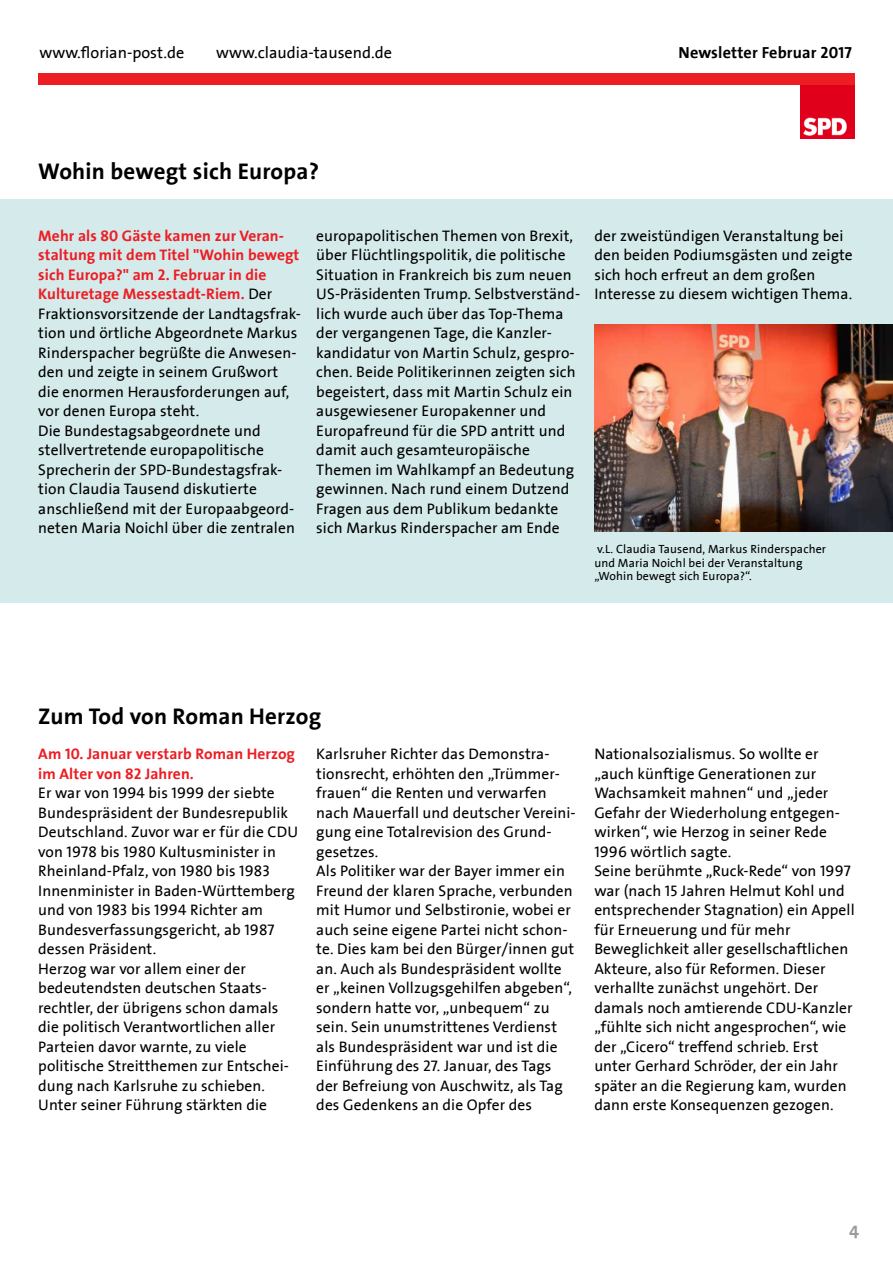
<style>
.page{position:relative;width:893px;height:1263px;background:#fff}
.page>*{position:absolute;margin:0;border:0;box-sizing:border-box;transform-origin:0 0}
.t1{font:700 22.95px "SPD2002 The Sans";letter-spacing:.01em;color:#000}
.t2{font:700 18px "The Sans";color:#999b9e}
.t3{font:16.2px "SPD2002 The Sans";color:#000}
.t4{font:700 16.2px "SPD2002 The Sans";letter-spacing:.01em;color:#000}
.t5{font:15.45px/19.5px "SPD2002 The Sans";letter-spacing:.005em;color:#000}
.t6{font:700 15.45px/19.5px "SPD2002 The Sans";letter-spacing:.005em;color:#ed1d24}
.t7{font:12px/13.5px "SPD2002 The Sans";letter-spacing:.01em;color:#000}
.s1{font-weight:700;color:#ed1d24}
</style>
<div class="page">
<img style="left:801px;top:85px;width:54px;height:54px">
<div style="left:38px;top:73px;width:817px;height:12px;background:#ed1d24"></div>
<div style="left:0;top:199px;width:893px;height:404px;background:#d5eaea"></div>
<img style="left:594px;top:324px;width:299px;height:208px">
<p class="t3" style="left:39px;top:44px;width:147px">www.florian-post.de</p>
<p class="t3" style="left:216px;top:44px;width:177px">www.claudia-tausend.de</p>
<p class="t4" style="left:678px;top:44px;width:175px">Newsletter Februar 2017</p>
<h1 class="t1" style="left:38px;top:159px;width:282px">Wohin bewegt sich Europa?</h1>
<p class="t5" style="left:38px;top:226px;width:264px"><span class="s1">Mehr als 80 Gäste kamen zur Veran&shy;staltung mit dem Titel "Wohin bewegt sich Europa?" am 2. Februar in die Kulturetage Messestadt-Riem.</span> Der Fraktionsvorsitzende der Landtagsfrak&shy;tion und örtliche Abgeordnete Markus Rinderspacher begrüßte die Anwesen&shy;den und zeigte in seinem Grußwort die enormen Herausforderungen auf, vor denen Europa steht.<br>Die Bundestagsabgeordnete und stellvertretende europapolitische Sprecherin der SPD-Bundestagsfrak&shy;tion Claudia Tausend diskutierte anschließend mit der Europaabgeord&shy;neten Maria Noichl über die zentralen</p>
<p class="t5" style="left:316px;top:226px;width:265px">europapolitischen Themen von Brexit, über Flüchtlingspolitik, die politische Situation in Frankreich bis zum neuen US-Präsidenten Trump. Selbstverständ&shy;lich wurde auch über das Top-Thema der vergangenen Tage, die Kanzler&shy;kandidatur von Martin Schulz, gespro&shy;chen. Beide Politikerinnen zeigten sich begeistert, dass mit Martin Schulz ein ausgewiesener Europakenner und Europafreund für die SPD antritt und damit auch gesamteuropäische Themen im Wahlkampf an Bedeutung gewinnen. Nach rund einem Dutzend Fragen aus dem Publikum bedankte sich Markus Rinderspacher am Ende</p>
<p class="t5" style="left:594px;top:226px;width:260px">der zweistündigen Veranstaltung bei den beiden Podiumsgästen und zeigte sich hoch erfreut an dem großen Interesse zu diesem wichtigen Thema.</p>
<p class="t7" style="left:594px;top:543px;width:233px">v.L. Claudia Tausend, Markus Rinderspacher und Maria Noichl bei der Veranstaltung „Wohin bewegt sich Europa?“.</p>
<h1 class="t1" style="left:38px;top:704px;width:285px">Zum Tod von Roman Herzog</h1>
<p class="t6" style="left:38px;top:745px;width:258px">Am 10. Januar verstarb Roman Herzog im Alter von 82 Jahren.</p>
<p class="t5" style="left:38px;top:784px;width:261px">Er war von 1994 bis 1999 der siebte Bundespräsident der Bundesrepublik Deutschland. Zuvor war er für die CDU von 1978 bis 1980 Kultusminister in Rheinland-Pfalz, von 1980 bis 1983<br>Innenminister in Baden-Württemberg und von 1983 bis 1994 Richter am Bundesverfassungsgericht, ab 1987 dessen Präsident.<br>Herzog war vor allem einer der bedeutendsten deutschen Staats&shy;rechtler, der übrigens schon damals die politisch Verantwortlichen aller Parteien davor warnte, zu viele politische Streitthemen zur Entschei&shy;dung nach Karlsruhe zu schieben.<br>Unter seiner Führung stärkten die</p>
<p class="t5" style="left:316px;top:745px;width:261px">Karlsruher Richter das Demonstra&shy;tionsrecht, erhöhten den „Trümmer&shy;frauen“ die Renten und verwarfen nach Mauerfall und deutscher Vereini&shy;gung eine Totalrevision des Grund&shy;gesetzes.<br>Als Politiker war der Bayer immer ein Freund der klaren Sprache, verbunden mit Humor und Selbstironie, wobei er auch seine eigene Partei nicht schon&shy;te. Dies kam bei den Bürger/innen gut an. Auch als Bundespräsident wollte er „keinen Vollzugsgehilfen abgeben“, sondern hatte vor, „unbequem“ zu sein. Sein unumstrittenes Verdienst als Bundespräsident war und ist die Einführung des 27. Januar, des Tags der Befreiung von Auschwitz, als Tag des Gedenkens an die Opfer des</p>
<p class="t5" style="left:594px;top:745px;width:262px">Nationalsozialismus. So wollte er „auch künftige Generationen zur Wachsamkeit mahnen“ und „jeder Gefahr der Wiederholung entgegen&shy;wirken“, wie Herzog in seiner Rede 1996 wörtlich sagte.<br>Seine berühmte „Ruck-Rede“ von 1997 war (nach 15 Jahren Helmut Kohl und entsprechender Stagnation) ein Appell für Erneuerung und für mehr Beweglichkeit aller gesellschaftlichen Akteure, also für Reformen. Dieser verhallte zunächst ungehört. Der damals noch amtierende CDU-Kanzler „fühlte sich nicht angesprochen“, wie der „Cicero“ treffend schrieb. Erst unter Gerhard Schröder, der ein Jahr später an die Regierung kam, wurden dann erste Konsequenzen gezogen.</p>
<p class="t2" style="left:849px;top:1214px;width:11px">4</p>
</div>
